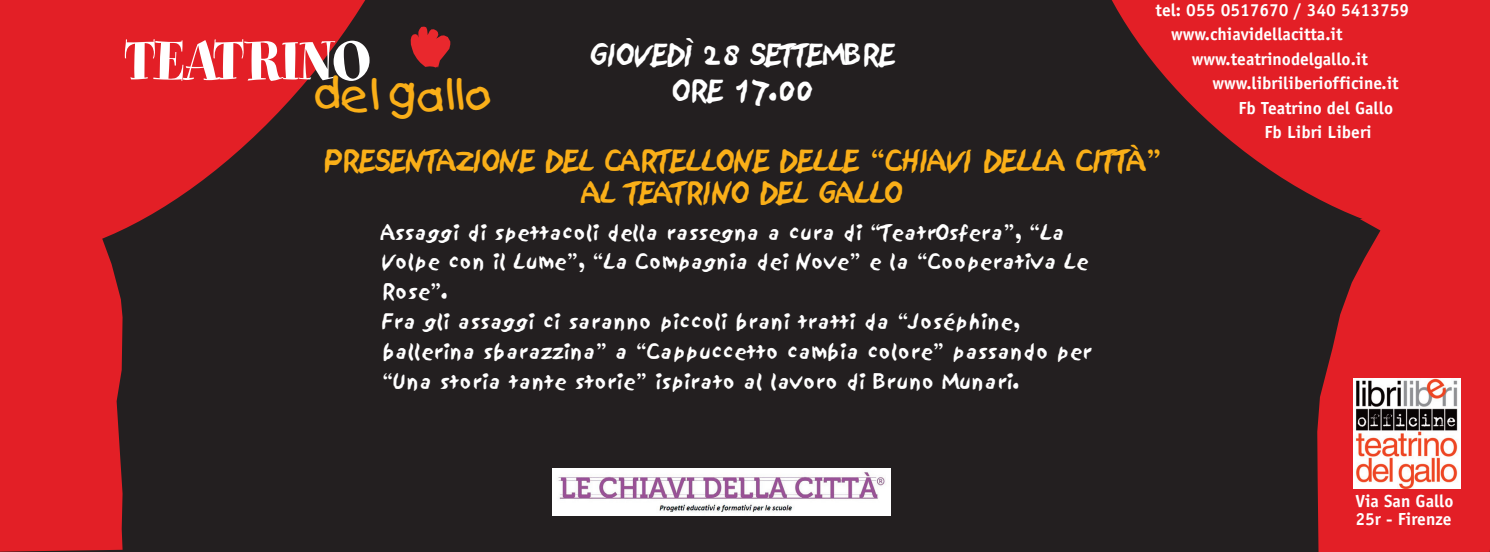
<style>
.page{position:relative;width:1490px;height:552px;background:#fff}
.page>*{position:absolute;margin:0;border:0;box-sizing:border-box;transform-origin:0 0}
.t1{font:61.25px "Spumoni LP";color:#fff}
.t2{font:42px "Kids";color:#faaf18}
.t3{font:26.25px/31.5px "Sand";color:#faaf18;text-align:center}
.t4{font:26.25px/36.8px "Sand";color:#fff;text-align:center}
.t5{font:19.25px/29.8px "Sand";color:#fff}
.t6{font:700 17.5px/18.4px "Officina Sans";color:#fff}
</style>
<div class="page">
<div style="left:0;top:0;width:1489px;height:551px;background:#231f20"></div>
<img style="left:552px;top:468px;width:338px;height:46px">
<svg style="left:0;top:0;width:451px;height:230px;fill:#e31f26"></svg>
<svg style="left:1111px;top:0;width:378px;height:219px;fill:#e31f26"></svg>
<div style="left:0;top:229px;width:122px;height:322px;background:#e31f26"></div>
<svg style="left:1317px;top:219px;width:172px;height:332px;background:#cc2026"></svg>
<svg style="left:411px;top:27px;width:39px;height:41px"></svg>
<img style="left:1353px;top:378px;width:107px;height:110px">
<p class="t6" style="left:1155px;top:2px;width:255px">tel: 055 0517670 / 340 5413759</p>
<p class="t6" style="left:1171px;top:26px;width:173px">www.chiavidellacitta.it</p>
<p class="t6" style="left:1191px;top:51px;width:177px">www.teatrinodelgallo.it</p>
<p class="t6" style="left:1212px;top:75px;width:188px">www.libriliberiofficine.it</p>
<p class="t6" style="left:1238px;top:100px;width:156px">Fb Teatrino del Gallo</p>
<p class="t6" style="left:1264px;top:124px;width:109px">Fb Libri Liberi</p>
<h3 class="t4" style="left:590px;top:37px;width:306px">GIOVEDÌ 28 SETTEMBRE<br>ORE 17.00</h3>
<h3 class="t3" style="left:325px;top:147px;width:838px">PRESENTAZIONE DEL CARTELLONE DELLE “CHIAVI DELLA CITTÀ”<br>AL TEATRINO DEL GALLO</h3>
<h1 class="t1" style="left:124px;top:41px;width:249px">TEATRINO</h1>
<h2 class="t2" style="left:313px;top:75px;width:182px">del gallo</h2>
<p class="t5" style="left:382px;top:218px;width:711px">Assaggi di spettacoli della rassegna a cura di “TeatrOsfera”, “La Volpe con il Lume”, “La Compagnia dei Nove” e la “Cooperativa Le Rose”.<br>Fra gli assaggi ci saranno piccoli brani tratti da “Joséphine, ballerina sbarazzina” a “Cappuccetto cambia colore” passando per “Una storia tante storie” ispirato al lavoro di Bruno Munari.</p>
<p class="t6" style="left:1355px;top:492px;width:100px">Via San Gallo<br>25r - Firenze</p>
</div>
